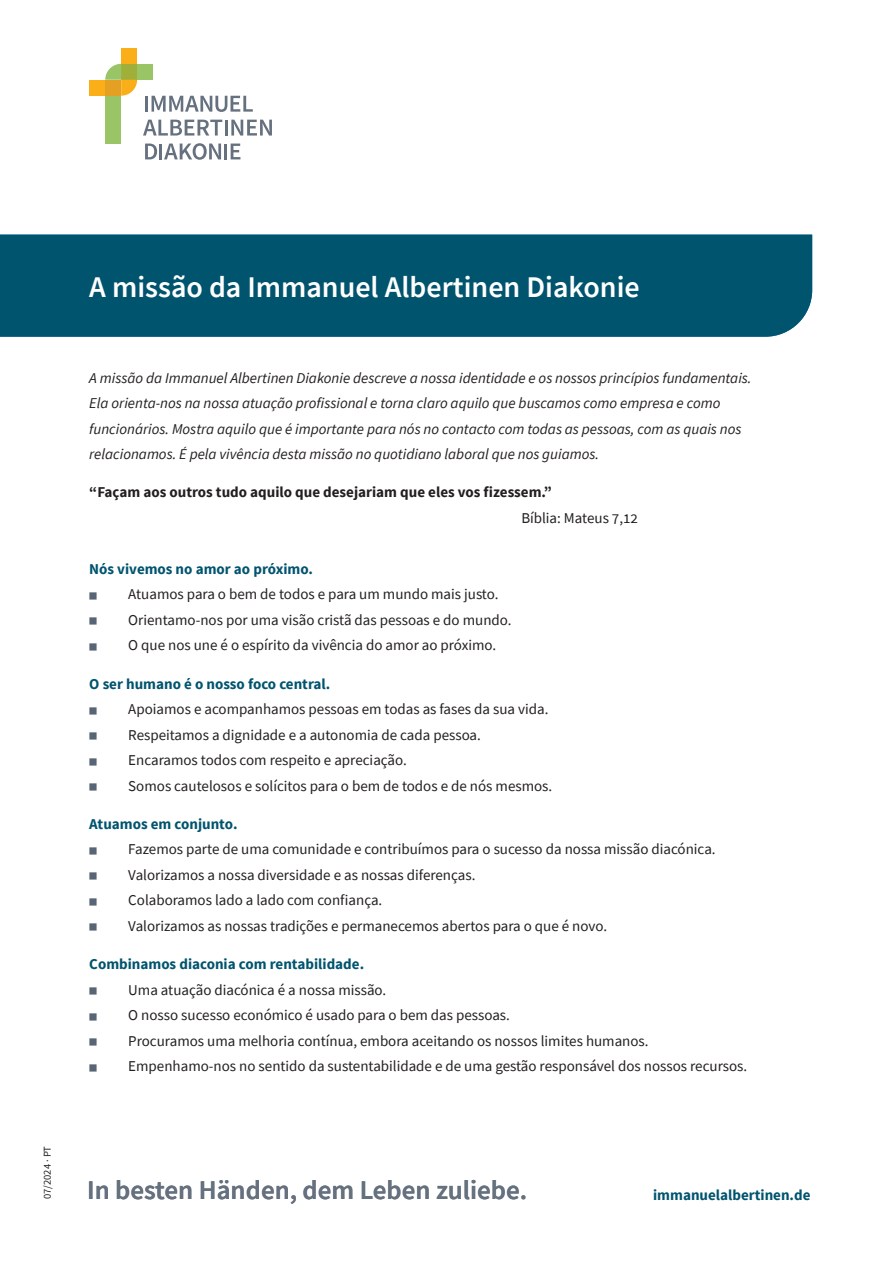
<style>
.page{position:relative;width:893px;height:1263px;background:#fff}
.page>*{position:absolute;margin:0;border:0;box-sizing:border-box;transform-origin:0 0}
.t1{font:600 36px "Source Sans Pro";color:#fff}
.Aushang_Titelei{font:600 30px "Source Sans Pro";color:#fff}
.Aushang_Claim{font:600 27px "Source Sans Pro";color:#66717f}
.Headline_3_innen{font:15px "Source Sans Pro";color:#231f20}
.Copy{font:italic 15px/25.5px "Source Sans Pro";color:#231f20}
.Headline_3_innen-2{font:700 15px "Source Sans Pro";color:#01546e}
.Headline_3_innen-3{font:700 15px "Source Sans Pro";color:#231f20}
.URL{font:700 15px "Source Sans Pro";color:#01546e}
.t2{font:10.5px "Source Sans Pro";color:#231f20}
.s1{font-weight:600;font-size:9px;color:#586574}
</style>
<div class="page">
<div style="left:0;top:235px;width:812px;height:102px;background:#01546e"></div>
<hr style="left:145px;top:96px;width:3px;height:16px;background:#66717f">
<svg style="left:152px;top:96px;width:101px;height:16px"></svg>
<svg style="left:143px;top:120px;width:129px;height:16px"></svg>
<svg style="left:145px;top:144px;width:12px;height:15px"></svg>
<hr style="left:159px;top:144px;width:3px;height:15px;background:#66717f">
<svg style="left:164px;top:143px;width:57px;height:17px"></svg>
<hr style="left:224px;top:144px;width:3px;height:15px;background:#66717f">
<svg style="left:231px;top:144px;width:9px;height:15px"></svg>
<div style="left:105px;top:96px;width:16px;height:48px;background:#99c567"></div>
<div style="left:137px;top:64px;width:16px;height:16px;background:#99c567"></div>
<div style="left:89px;top:80px;width:16px;height:16px;background:#faaf18"></div>
<div style="left:121px;top:48px;width:16px;height:16px;background:#faaf18"></div>
<svg style="left:105px;top:64px;width:32px;height:32px"></svg>
<p class="t2" style="left:41px;top:1199px;width:55px;rotate:-90deg">07/2024 · PT</p>
<h1 class="t1" style="left:89px;top:264px;width:279px">Wichtiger Hinweis</h1>
<p class="Aushang_Titelei" style="left:89px;top:267px;width:552px">A missão da Immanuel Albertinen Diakonie</p>
<p class="Copy" style="left:89px;top:365px;width:664px">A missão da Immanuel Albertinen Diakonie descreve a nossa identidade e os nossos princípios fundamentais.<br>Ela orienta-nos na nossa atuação profissional e torna claro aquilo que buscamos como empresa e como funcionários. Mostra aquilo que é importante para nós no contacto com todas as pessoas, com as quais nos relacionamos. É pela vivência desta missão no quotidiano laboral que nos guiamos.</p>
<p class="Headline_3_innen-3" style="left:89px;top:483px;width:464px">“Façam aos outros tudo aquilo que desejariam que eles vos fizessem.”</p>
<p class="Headline_3_innen" style="left:521px;top:508px;width:118px">Bíblia: Mateus 7,12</p>
<p class="Headline_3_innen-2" style="left:89px;top:559px;width:225px">Nós vivemos no amor ao próximo.</p>
<p class="Headline_3_innen" style="left:89px;top:585px;width:411px"><span class="s1">■</span> Atuamos para o bem de todos e para um mundo mais justo.</p>
<p class="Headline_3_innen" style="left:89px;top:610px;width:424px"><span class="s1">■</span> Orientamo-nos por uma visão cristã das pessoas e do mundo.</p>
<p class="Headline_3_innen" style="left:89px;top:636px;width:409px"><span class="s1">■</span> O que nos une é o espírito da vivência do amor ao próximo.</p>
<p class="Headline_3_innen-2" style="left:89px;top:674px;width:243px">O ser humano é o nosso foco central.</p>
<p class="Headline_3_innen" style="left:89px;top:699px;width:461px"><span class="s1">■</span> Apoiamos e acompanhamos pessoas em todas as fases da sua vida.</p>
<p class="Headline_3_innen" style="left:89px;top:725px;width:393px"><span class="s1">■</span> Respeitamos a dignidade e a autonomia de cada pessoa.</p>
<p class="Headline_3_innen" style="left:89px;top:750px;width:319px"><span class="s1">■</span> Encaramos todos com respeito e apreciação.</p>
<p class="Headline_3_innen" style="left:89px;top:776px;width:464px"><span class="s1">■</span> Somos cautelosos e solícitos para o bem de todos e de nós mesmos.</p>
<p class="Headline_3_innen-2" style="left:89px;top:814px;width:150px">Atuamos em conjunto.</p>
<p class="Headline_3_innen" style="left:89px;top:840px;width:628px"><span class="s1">■</span> Fazemos parte de uma comunidade e contribuímos para o sucesso da nossa missão diacónica.</p>
<p class="Headline_3_innen" style="left:89px;top:865px;width:388px"><span class="s1">■</span> Valorizamos a nossa diversidade e as nossas diferenças.</p>
<p class="Headline_3_innen" style="left:89px;top:891px;width:295px"><span class="s1">■</span> Colaboramos lado a lado com confiança.</p>
<p class="Headline_3_innen" style="left:89px;top:916px;width:519px"><span class="s1">■</span> Valorizamos as nossas tradições e permanecemos abertos para o que é novo.</p>
<p class="Headline_3_innen-2" style="left:89px;top:954px;width:276px">Combinamos diaconia com rentabilidade.</p>
<p class="Headline_3_innen" style="left:89px;top:980px;width:298px"><span class="s1">■</span> Uma atuação diacónica é a nossa missão.</p>
<p class="Headline_3_innen" style="left:89px;top:1005px;width:422px"><span class="s1">■</span> O nosso sucesso económico é usado para o bem das pessoas.</p>
<p class="Headline_3_innen" style="left:89px;top:1031px;width:561px"><span class="s1">■</span> Procuramos uma melhoria contínua, embora aceitando os nossos limites humanos.</p>
<p class="Headline_3_innen" style="left:89px;top:1056px;width:659px"><span class="s1">■</span> Empenhamo-nos no sentido da sustentabilidade e de uma gestão responsável dos nossos recursos.</p>
<p class="Aushang_Claim" style="left:87px;top:1172px;width:441px">In besten Händen, dem Leben zuliebe.</p>
<p class="URL" style="left:653px;top:1185px;width:159px">immanuelalbertinen.de</p>
</div>
